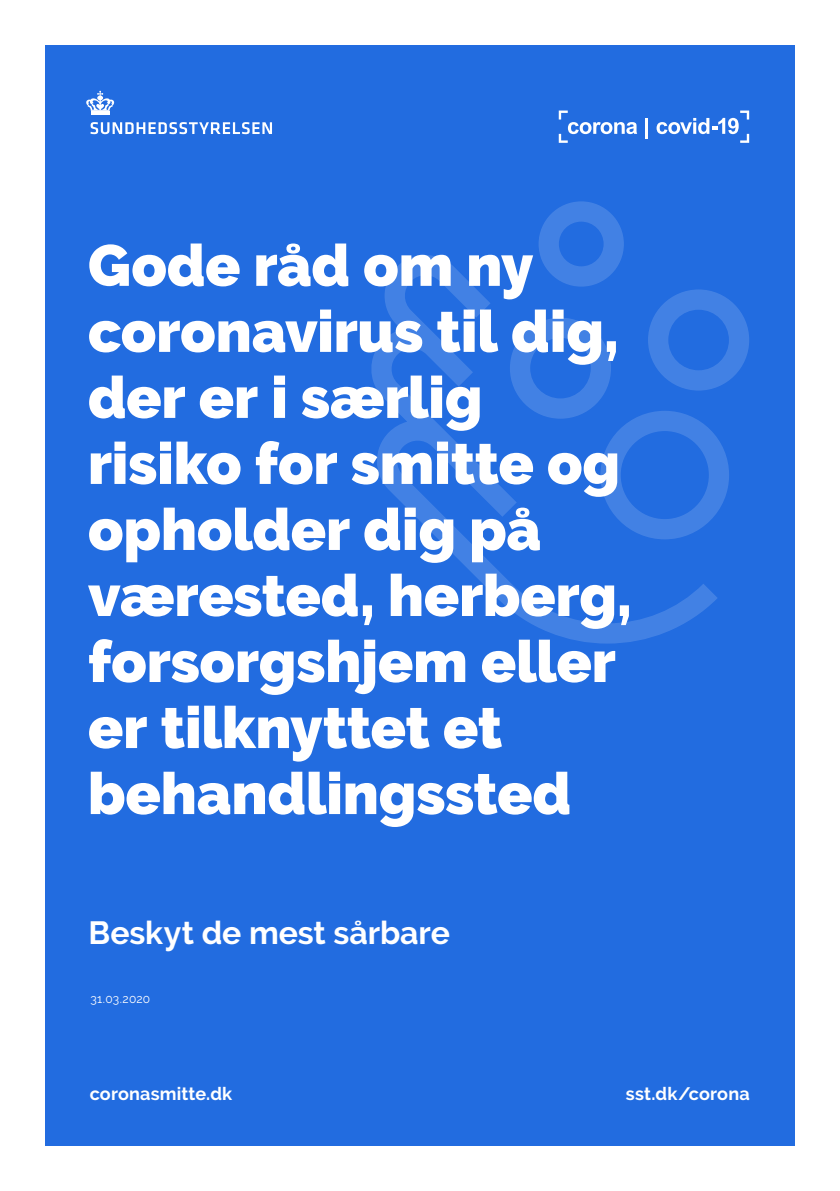
<style>
.page{position:relative;width:840px;height:1191px;background:#fff}
.page>*{position:absolute;margin:0;border:0;box-sizing:border-box;transform-origin:0 0}
.t1{font:900 58px/66px "Raleway";color:#fff}
.t2{font:700 32px "Raleway";letter-spacing:-.005em;color:#fff}
.t3{font:700 18px "Raleway";letter-spacing:.01em;color:#fff}
.t4{font:12px "Raleway";letter-spacing:.01em;color:#fff}
</style>
<div class="page">
<div style="left:45px;top:45px;width:749px;height:1100px;background:#226ce0"></div>
<svg style="left:538px;top:201px;width:210px;height:311px"></svg>
<svg style="left:371px;top:255px;width:346px;height:388px"></svg>
<hr style="left:91px;top:112px;width:18px;height:3px;background:#fff">
<svg style="left:86px;top:91px;width:28px;height:20px"></svg>
<svg style="left:90px;top:122px;width:182px;height:12px"></svg>
<svg style="left:558px;top:110px;width:79px;height:33px"></svg>
<hr style="left:645px;top:118px;width:2px;height:20px;background:#fff">
<svg style="left:656px;top:110px;width:92px;height:33px"></svg>
<p class="t1" style="left:88px;top:233px;width:545px">Gode råd om ny coronavirus til dig, der er i særlig risiko for smitte og opholder dig på værested, herberg, forsorgshjem eller er tilknyttet et behandlingssted</p>
<p class="t2" style="left:88px;top:914px;width:363px">Beskyt de mest sårbare</p>
<p class="t4" style="left:90px;top:992px;width:61px">31.03.2020</p>
<p class="t3" style="left:90px;top:1083px;width:144px">coronasmitte.dk</p>
<p class="t3" style="left:625px;top:1083px;width:125px">sst.dk/corona</p>
</div>
